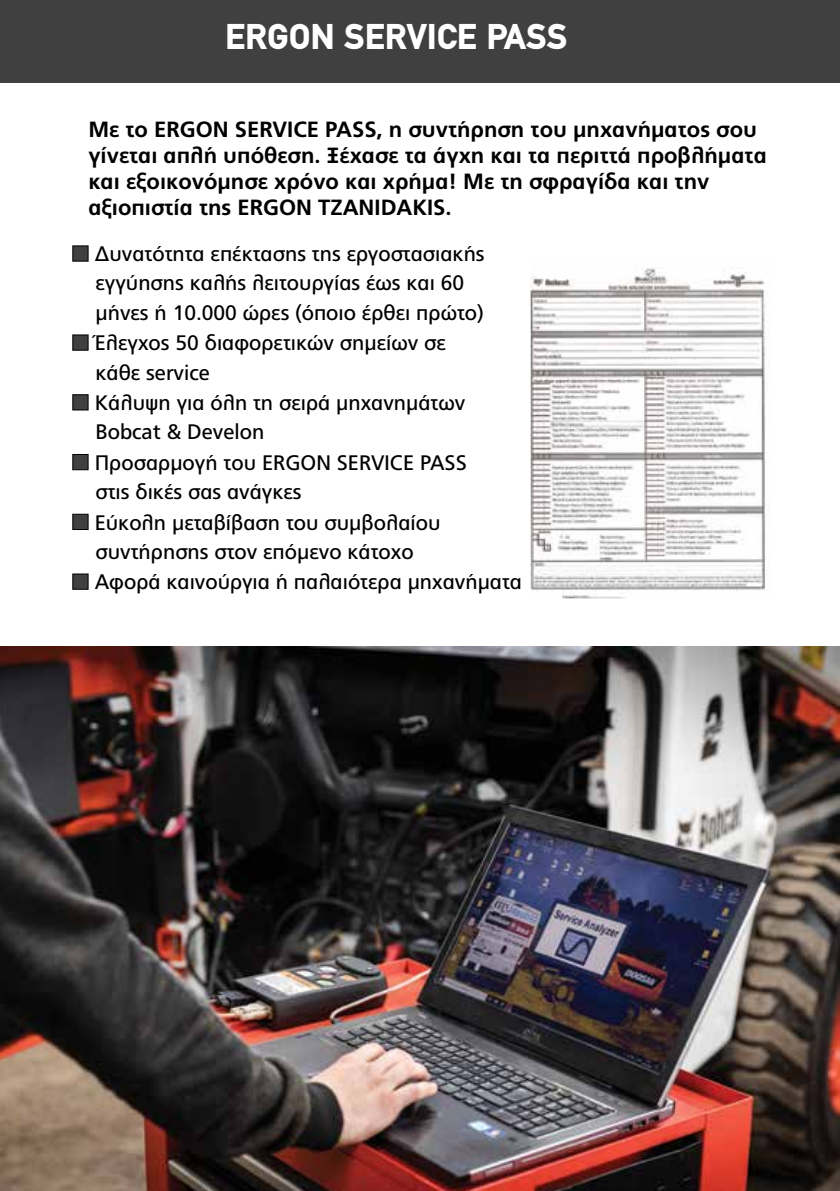
<style>
.page{position:relative;width:840px;height:1191px;background:#fff}
.page>*{position:absolute;margin:0;border:0;box-sizing:border-box;transform-origin:0 0}
.t1{font:900 36px "PF Din Text";color:#fff}
.t2{font:700 22px/26px "PF Catalog";color:#000}
.t3{font:21px/29.2px "PF Catalog";color:#000}
.s1{color:#404040}
</style>
<div class="page">
<div style="left:0;top:0;width:839px;height:83px;background:#404040"></div>
<img style="left:530px;top:268px;width:239px;height:330px">
<img style="left:0;top:647px;width:839px;height:544px">
<h1 class="t1" style="left:225px;top:15px;width:343px">ERGON SERVICE PASS</h1>
<p class="t2" style="left:88px;top:116px;width:679px">Με το ERGON SERVICE PASS, η συντήρηση του μηχανήματος σου γίνεται απλή υπόθεση. Ξέχασε τα άγχη και τα περιττά προβλήματα και εξοικονόμησε χρόνο και χρήμα! Με τη σφραγίδα και την αξιοπιστία της ERGON TZANIDAKIS.</p>
<p class="t3" style="left:95px;top:239px;width:390px;text-indent:-23px"><span class="s1">■</span> Δυνατότητα επέκτασης της εργοστασιακής εγγύησης καλής λειτουργίας έως και 60 μήνες ή 10.000 ώρες (όποιο έρθει πρώτο)</p>
<p class="t3" style="left:95px;top:328px;width:352px;text-indent:-23px"><span class="s1">■</span> Έλεγχος 50 διαφορετικών σημείων σε κάθε service</p>
<p class="t3" style="left:95px;top:388px;width:371px;text-indent:-23px"><span class="s1">■</span> Kάλυψη για όλη τη σειρά μηχανημάτων<br>Bobcat &amp; Develon</p>
<p class="t3" style="left:95px;top:448px;width:372px;text-indent:-23px"><span class="s1">■</span> Προσαρμογή του ERGON SERVICE PASS στις δικές σας ανάγκες</p>
<p class="t3" style="left:72px;top:508px;width:370px;text-align:center"><span class="s1">■</span> Εύκολη μεταβίβαση του συμβολαίου συντήρησης στον επόμενο κάτοχο</p>
<p class="t3" style="left:72px;top:567px;width:451px"><span class="s1">■</span> Αφορά καινούργια ή παλαιότερα μηχανήματα</p>
</div>
